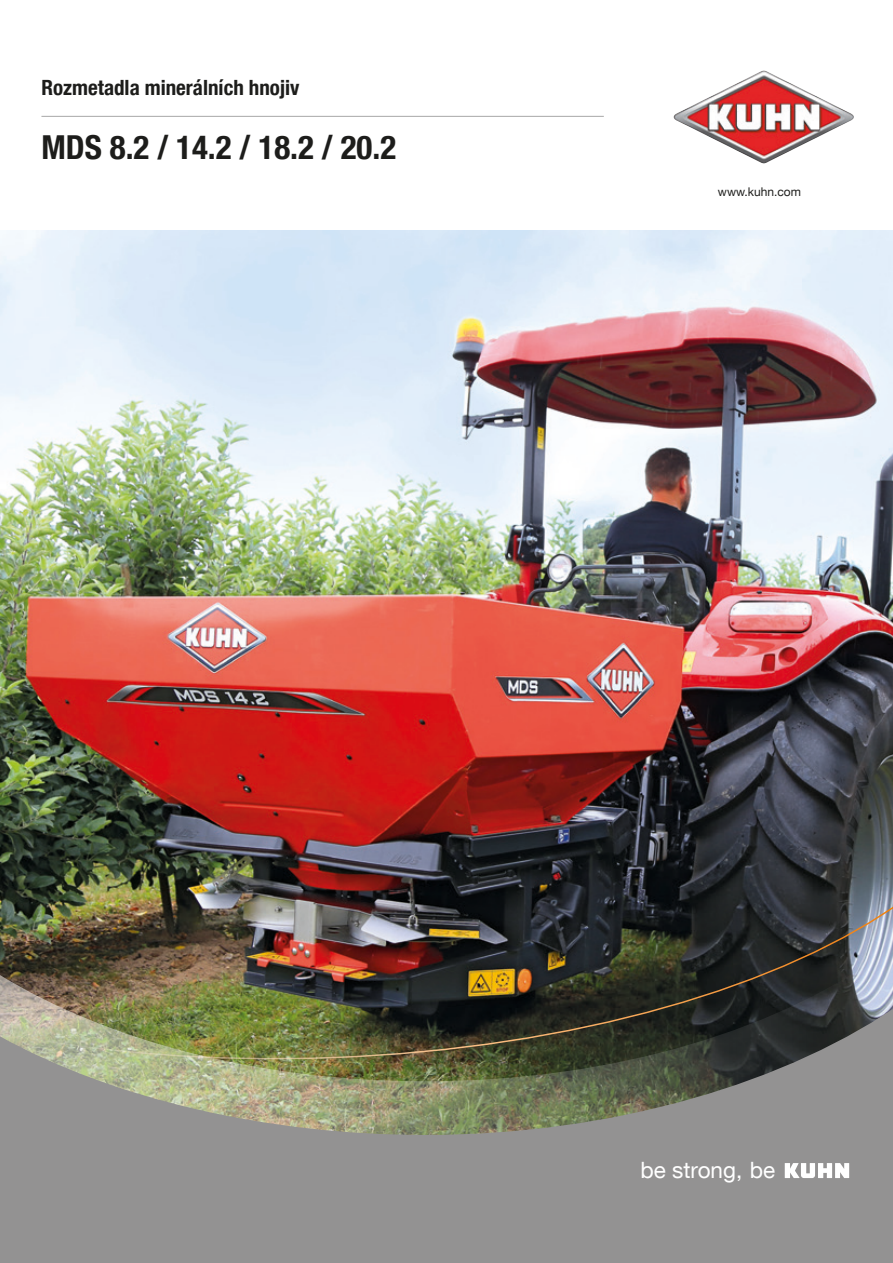
<style>
.page{position:relative;width:893px;height:1263px;background:#fff}
.page>*{position:absolute;margin:0;border:0;box-sizing:border-box;transform-origin:0 0}
.t1{font:700 condensed 33px "Helvetica Neue LT Com";color:#1d1d1b}
.t2{font:22.5px "Helvetica Neue LT Com";color:#fff}
.t3{font:700 condensed 21px "Helvetica Neue LT Com";color:#1d1d1b}
.t4{font:12px "Helvetica Neue LT Com";color:#1d1d1b}
</style>
<div class="page">
<img style="left:674px;top:70px;width:180px;height:94px">
<img style="left:0;top:231px;width:893px;height:666px">
<img style="left:0;top:897px;width:893px;height:103px">
<hr style="left:41px;top:116px;width:563px;height:1px;background:#9d9d9d">
<img style="left:0;top:1000px;width:893px;height:263px">
<svg style="left:785px;top:1163px;width:64px;height:15px"></svg>
<p class="t3" style="left:41px;top:75px;width:259px">Rozmetadla minerálních hnojiv</p>
<h1 class="t1" style="left:41px;top:128px;width:356px">MDS 8.2 / 14.2 / 18.2 / 20.2</h1>
<p class="t4" style="left:718px;top:185px;width:85px">www.kuhn.com</p>
<p class="t2" style="left:641px;top:1156px;width:136px">be strong, be</p>
</div>
